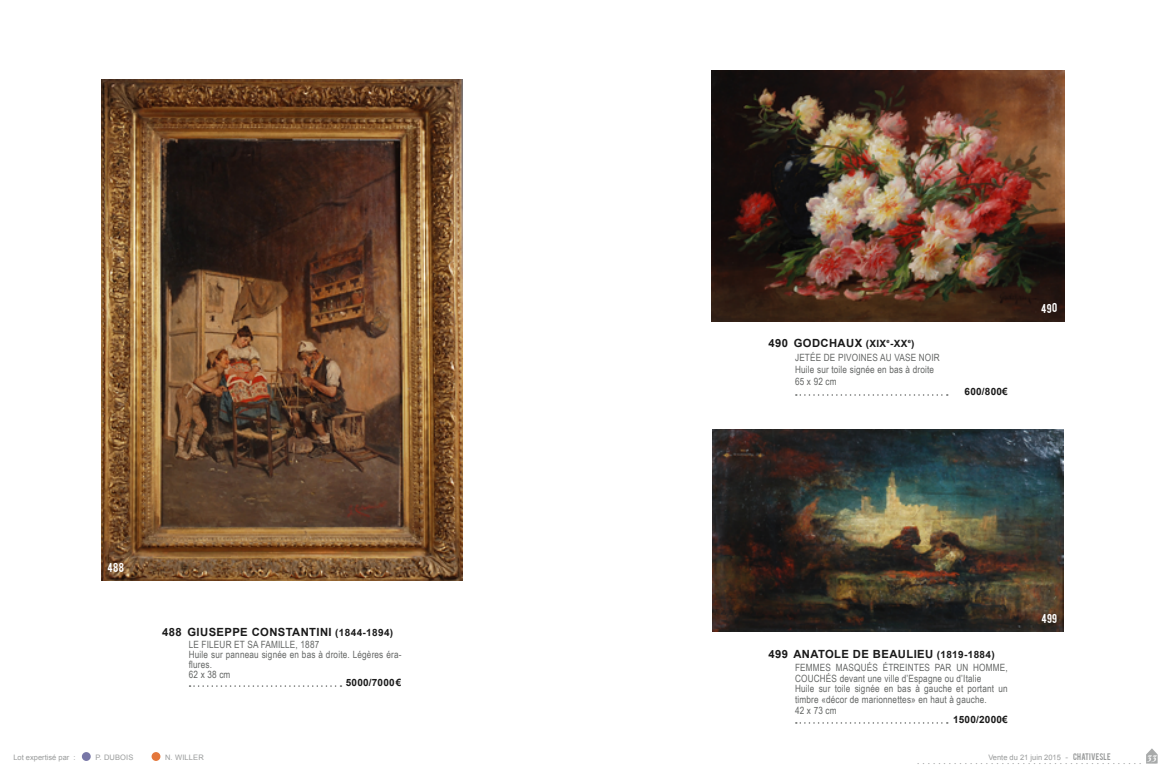
<style>
.page{position:relative;width:1170px;height:780px;background:#fff}
.page>*{position:absolute;margin:0;border:0;box-sizing:border-box;transform-origin:0 0}
._1-_Titre{font:700 11.25px "Arial";letter-spacing:.035em;color:#1a1a1a}
._2-_descriptif{font:10px/10.8px "Arial Narrow";letter-spacing:.015em;color:#646665}
.t1{font:10px "Minion Pro";color:#999b9b}
._4-estimation{font:700 10px "Arial";letter-spacing:.02em;color:#1a1a1a}
.t2{font:italic 700 10px "Cochin";color:#fff}
.t3{font:700 8.75px "Arial";color:#fff}
.t4{font:7.5px "Arial";color:#999b9b}
.s1{font-size:10px}
.s2{font-size:8.12px}
.s3{font-family:"Bebas"}
</style>
<div class="page">
<svg style="left:1146px;top:748px;width:11px;height:15px"></svg>
<div style="left:82px;top:752px;width:9px;height:8px;background:#7877a7;border-radius:50%"></div>
<div style="left:151px;top:752px;width:9px;height:8px;background:#e4773b;border-radius:50%"></div>
<svg style="left:189px;top:685px;width:152px;height:1px"></svg>
<img style="left:101px;top:80px;width:361px;height:500px">
<img style="left:711px;top:71px;width:353px;height:250px">
<img style="left:712px;top:429px;width:351px;height:203px">
<svg style="left:795px;top:394px;width:152px;height:2px"></svg>
<svg style="left:795px;top:722px;width:152px;height:1px"></svg>
<svg style="left:108px;top:562px;width:15px;height:9px"></svg>
<svg style="left:1041px;top:303px;width:15px;height:9px"></svg>
<svg style="left:1041px;top:614px;width:15px;height:9px"></svg>
<p class="_1-_Titre" style="left:162px;top:624px;width:232px">488 GIUSEPPE CONSTANTINI <span class="s1">(1844-1894)</span></p>
<p class="_2-_descriptif" style="left:189px;top:638px;width:132px">LE FILEUR ET SA FAMILLE, 1887</p>
<p class="_2-_descriptif" style="left:189px;top:649px;width:214px;line-height:10px">Huile sur panneau signée en bas à droite. Légères éra&shy;flures.</p>
<p class="_2-_descriptif" style="left:189px;top:668px;width:43px">62 x 38 cm</p>
<p class="_4-estimation" style="left:346px;top:676px;width:57px">5000/7000 €</p>
<p class="t4" style="left:13px;top:752px;width:64px">Lot expertisé par :</p>
<p class="t4" style="left:95px;top:752px;width:40px">P. DUBOIS</p>
<p class="t4" style="left:165px;top:752px;width:40px">N. WILLER</p>
<p class="_1-_Titre" style="left:768px;top:335px;width:147px">490 GODCHAUX <span class="s1">(XIX</span><sup>e</sup><span class="s1">-XX</span><sup>e</sup><span class="s1">)</span></p>
<p class="_2-_descriptif" style="left:795px;top:351px;width:146px">JETÉE DE PIVOINES AU VASE NOIR</p>
<p class="_2-_descriptif" style="left:795px;top:363px;width:140px">Huile sur toile signée en bas à droite</p>
<p class="_2-_descriptif" style="left:795px;top:375px;width:43px">65 x 92 cm</p>
<p class="_4-estimation" style="left:964px;top:385px;width:45px">600/800€</p>
<p class="_1-_Titre" style="left:768px;top:646px;width:228px">499 ANATOLE DE BEAULIEU <span class="s1">(1819-1884)</span></p>
<p class="_2-_descriptif" style="left:795px;top:661px;width:214px">FEMMES MASQUÉS ÉTREINTES PAR UN HOMME,<br>COUCHÉS devant une ville d’Espagne ou d’Italie</p>
<p class="_2-_descriptif" style="left:795px;top:683px;width:214px">Huile sur toile signée en bas à gauche et portant un timbre «décor de marionnettes» en haut à gauche.</p>
<p class="_2-_descriptif" style="left:795px;top:704px;width:43px">42 x 73 cm</p>
<p class="_4-estimation" style="left:953px;top:713px;width:56px">1500/2000€</p>
<p class="t4" style="left:988px;top:752px;width:124px">Vente du 21 juin 2015 <span class="s2">-</span> <span class="s3">CHATIVESLE</span></p>
<p class="t2" style="left:1146px;top:752px;width:11px">33</p>
<p class="t3" style="left:1150px;top:754px;width:6px">5</p>
<p class="t1" style="left:917px;top:754px;width:226px">...........................................</p>
</div>
